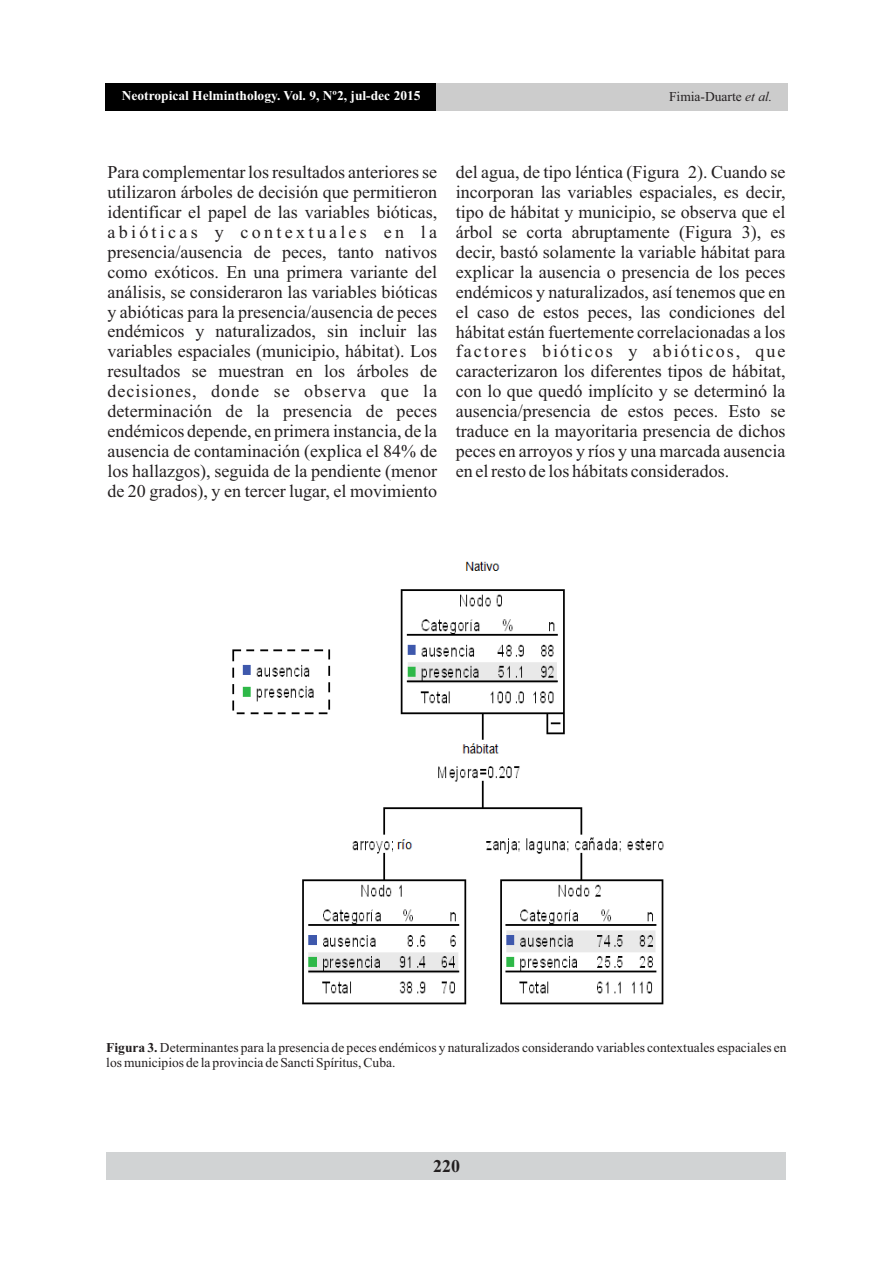
<style>
.page{position:relative;width:893px;height:1263px;background:#fff}
.page>*{position:absolute;margin:0;border:0;box-sizing:border-box;transform-origin:0 0}
.t1{font:18px/20px "Times New Roman";color:#231f20;text-align:justify}
.t2{font:700 18px "Times New Roman";color:#231f20}
.t3{font:13.5px/15px "Times New Roman";color:#231f20}
.t4{font:700 13.5px "Times New Roman";color:#fff}
.s1{font-style:italic}
.s2{font-weight:700}
</style>
<div class="page">
<div style="left:107px;top:1152px;width:679px;height:28px;background:#d1d3d4"></div>
<img style="left:232px;top:561px;width:432px;height:444px">
<div style="left:106px;top:83px;width:681px;height:28px;background:#ccc"></div>
<div style="left:106px;top:83px;width:330px;height:28px;background:#000"></div>
<p class="t4" style="left:122px;top:91px;width:300px">Neotropical Helminthology. Vol. 9, Nº2, jul-dec 2015</p>
<p class="t3" style="left:669px;top:91px;width:105px">Fimia-Duarte <span class="s1">et al.</span></p>
<p class="t1" style="left:107px;top:164px;width:331px">Para complementar los resultados anteriores se utilizaron árboles de decisión que permitieron identificar el papel de las variables bióticas, abióticas y contextuales en la presencia/ausencia de peces, tanto nativos como exóticos. En una primera variante del análisis, se consideraron las variables bióticas y abióticas para la presencia/ausencia de peces endémicos y naturalizados, sin incluir las variables espaciales (municipio, hábitat). Los resultados se muestran en los árboles de decisiones, donde se observa que la determinación de la presencia de peces endémicos depende, en primera instancia, de la ausencia de contaminación (explica el 84% de los hallazgos), seguida de la pendiente (menor de 20 grados), y en tercer lugar, el movimiento</p>
<p class="t1" style="left:456px;top:164px;width:331px">del agua, de tipo léntica (Figura 2). Cuando se incorporan las variables espaciales, es decir, tipo de hábitat y municipio, se observa que el árbol se corta abruptamente (Figura 3), es decir, bastó solamente la variable hábitat para explicar la ausencia o presencia de los peces endémicos y naturalizados, así tenemos que en el caso de estos peces, las condiciones del hábitat están fuertemente correlacionadas a los factores bióticos y abióticos, que caracterizaron los diferentes tipos de hábitat, con lo que quedó implícito y se determinó la ausencia/presencia de estos peces. Esto se traduce en la mayoritaria presencia de dichos peces en arroyos y ríos y una marcada ausencia en el resto de los hábitats considerados.</p>
<p class="t3" style="left:106px;top:1041px;width:682px"><span class="s2">Figura 3.</span> Determinantes para la presencia de peces endémicos y naturalizados considerando variables contextuales espaciales en los municipios de la provincia de Sancti Spíritus, Cuba.</p>
<p class="t2" style="left:433px;top:1160px;width:28px">220</p>
</div>
